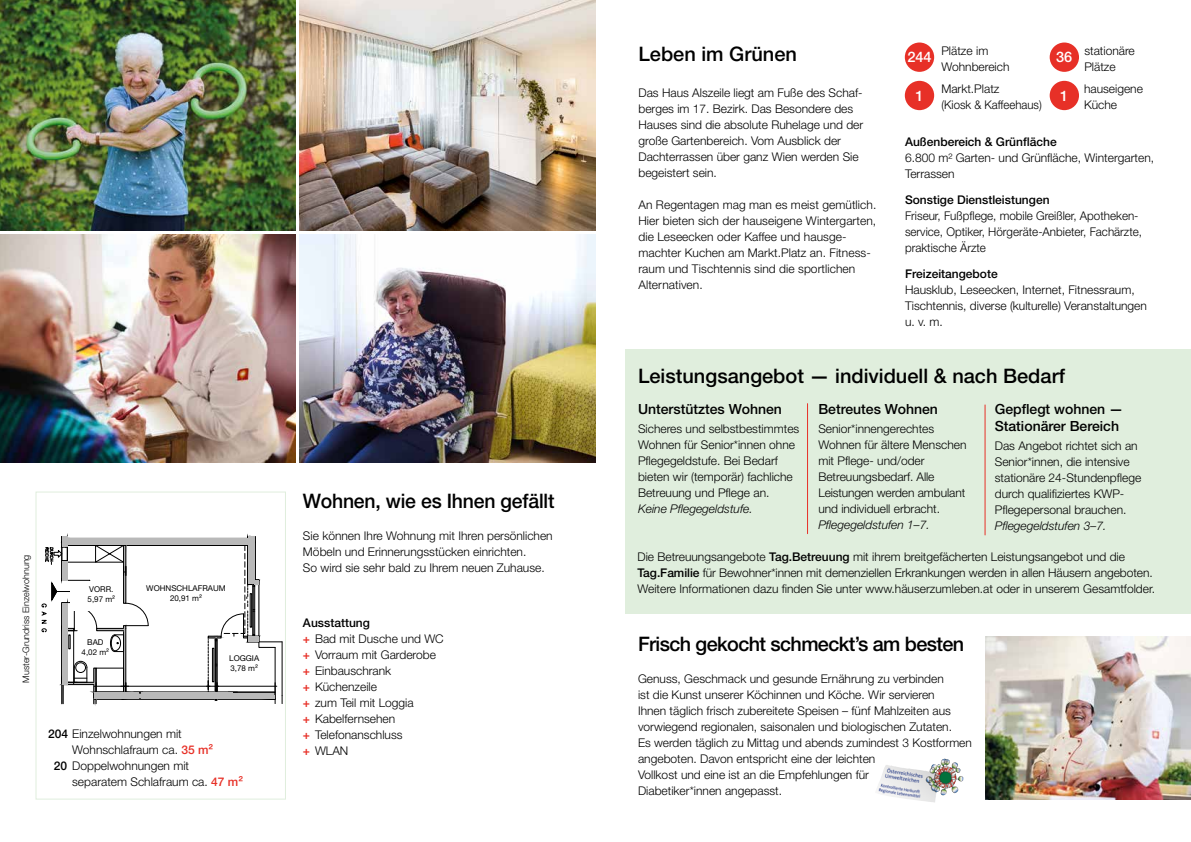
<style>
.page{position:relative;width:1191px;height:842px;background:#fff}
.page>*{position:absolute;margin:0;border:0;box-sizing:border-box;transform-origin:0 0}
.t1{font:500 20px "Helvetica Neue LT Pro";color:#000}
.t2{font:500 20px "Helvetica Neue LT Pro";letter-spacing:-.03em;color:#000}
.t3{font:500 14.6px "Helvetica Neue LT Pro";color:#fff}
.t4{font:500 14px/17px "Helvetica Neue LT Pro";color:#000}
.t5{font:300 12px/16px "Helvetica Neue LT Pro";color:#000}
.t6{font:500 12px "Helvetica Neue LT Pro";color:#000}
.t7{font:italic 300 12px "Helvetica Neue LT Pro";color:#000}
.t8{font:300 9px "Helvetica Neue LT Pro";color:#000}
.t9{font:8px/9.6px "Helvetica Neue LT Pro";color:#000;text-align:center}
.s1{font-weight:500}
.s2{font-weight:500;color:#e73027}
</style>
<div class="page">
<div style="left:36px;top:491px;width:250px;height:309px;background:#fff;border:1px solid #e0eedd"></div>
<img style="left:985px;top:636px;width:206px;height:163px">
<div style="left:625px;top:349px;width:566px;height:265px;background:#e0eedd"></div>
<hr style="left:807px;top:404px;width:1px;height:130px;background:#e73027">
<hr style="left:984px;top:405px;width:1px;height:130px;background:#e73027">
<img style="left:877px;top:759px;width:67px;height:41px">
<img style="left:299px;top:0;width:296px;height:231px">
<img style="left:0;top:0;width:296px;height:231px">
<div style="left:904px;top:43px;width:30px;height:29px;background:#e73027;border-radius:50%"></div>
<div style="left:1049px;top:43px;width:30px;height:29px;background:#e73027;border-radius:50%"></div>
<div style="left:1049px;top:81px;width:30px;height:29px;background:#e73027;border-radius:50%"></div>
<div style="left:904px;top:81px;width:30px;height:29px;background:#e73027;border-radius:50%"></div>
<svg style="left:41px;top:536px;width:242px;height:168px"></svg>
<div style="left:141px;top:692px;width:92px;height:7px;background:#b9b9b9"></div>
<hr style="left:232px;top:696px;width:43px;height:3px;background:#b9b9b9">
<div style="left:70px;top:581px;width:36px;height:29px;background:#fff"></div>
<img style="left:0;top:234px;width:296px;height:228px">
<img style="left:299px;top:234px;width:296px;height:228px">
<p class="t8" style="left:20px;top:683px;width:130px;rotate:-90deg">Muster-Grundriss Einzelwohnung</p>
<p class="t9" style="left:88px;top:584px;width:29px;text-align:left">VORR.<br>5,97 m²</p>
<p class="t9" style="left:82px;top:637px;width:29px">BAD<br>4,02 m²</p>
<p class="t9" style="left:146px;top:583px;width:81px">WOHNSCHLAFRAUM<br>20,91 m²</p>
<p class="t9" style="left:229px;top:653px;width:31px;text-align:left">LOGGIA<br>3,78 m²</p>
<p class="t5" style="left:48px;top:725px;width:135px"><span class="s1">204</span> Einzelwohnungen mit</p>
<p class="t5" style="left:72px;top:741px;width:142px">Wohnschlafraum ca. <span class="s2">35 m²</span></p>
<p class="t5" style="left:54px;top:757px;width:137px"><span class="s1">20</span> Doppelwohnungen mit</p>
<p class="t5" style="left:72px;top:773px;width:172px">separatem Schlafraum ca. <span class="s2">47 m²</span></p>
<h1 class="t1" style="left:303px;top:488px;width:253px">Wohnen, wie es Ihnen gefällt</h1>
<p class="t5" style="left:303px;top:527px;width:251px">Sie können Ihre Wohnung mit Ihren persönlichen<br>Möbeln und Erinnerungsstücken einrichten.<br>So wird sie sehr bald zu Ihrem neuen Zuhause.</p>
<p class="t5" style="left:303px;top:614px;width:142px"><span class="s1">Ausstattung<br></span><span class="s2">+</span> Bad mit Dusche und WC <span class="s2">+</span> Vorraum mit Garderobe <span class="s2">+</span> Einbauschrank<br><span class="s2">+</span> Küchenzeile<br><span class="s2">+</span> zum Teil mit Loggia<br><span class="s2">+</span> Kabelfernsehen<br><span class="s2">+</span> Telefonanschluss<br><span class="s2">+</span> WLAN</p>
<h1 class="t1" style="left:638px;top:41px;width:160px">Leben im Grünen</h1>
<p class="t5" style="left:638px;top:84px;width:226px">Das Haus Alszeile liegt am Fuße des Schaf-- berges im 17. Bezirk. Das Besondere des Hauses sind die absolute Ruhelage und der große Gartenbereich. Vom Ausblick der Dachterrassen über ganz Wien werden Sie begeistert sein.</p>
<p class="t5" style="left:638px;top:196px;width:239px">An Regentagen mag man es meist gemütlich.<br>Hier bieten sich der hauseigene Wintergarten, die Leseecken oder Kaffee und hausge&shy;machter Kuchen am Markt.Platz an. Fitness&shy;raum und Tischtennis sind die sportlichen Alternativen.</p>
<p class="t5" style="left:941px;top:43px;width:70px">Plätze im<br>Wohnbereich</p>
<p class="t5" style="left:1084px;top:43px;width:52px">stationäre<br>Plätze</p>
<p class="t3" style="left:1060px;top:87px;width:10px">1</p>
<p class="t5" style="left:1084px;top:80px;width:60px">hauseigene<br>Küche</p>
<p class="t3" style="left:907px;top:48px;width:25px">244</p>
<p class="t3" style="left:1056px;top:48px;width:18px">36</p>
<p class="t3" style="left:915px;top:87px;width:10px">1</p>
<p class="t5" style="left:941px;top:80px;width:102px">Markt.Platz<br>(Kiosk &amp; Kaffeehaus)</p>
<p class="t6" style="left:905px;top:135px;width:153px">Außenbereich &amp; Grünfläche</p>
<p class="t5" style="left:905px;top:150px;width:251px">6.800 m² Garten- und Grünfläche, Wintergarten,<br>Terrassen</p>
<p class="t6" style="left:905px;top:193px;width:146px">Sonstige Dienstleistungen</p>
<p class="t5" style="left:905px;top:208px;width:239px">Friseur, Fußpflege, mobile Greißler, Apotheken&shy;service, Optiker, Hörgeräte-Anbieter, Fachärzte, praktische Ärzte</p>
<p class="t6" style="left:905px;top:267px;width:94px">Freizeitangebote</p>
<p class="t5" style="left:905px;top:282px;width:243px">Hausklub, Leseecken, Internet, Fitnessraum,<br>Tischtennis, diverse (kulturelle) Veranstaltungen u. v. m.</p>
<h1 class="t1" style="left:638px;top:364px;width:428px">Leistungsangebot — individuell &amp; nach Bedarf</h1>
<p class="t4" style="left:638px;top:400px;width:145px">Unterstütztes Wohnen</p>
<p class="t5" style="left:638px;top:420px;width:163px">Sicheres und selbstbestimmtes<br>Wohnen für Senior*innen ohne<br>Pflegegeldstufe. Bei Bedarf bieten wir (temporär) fachliche<br>Betreuung und Pflege an.</p>
<p class="t7" style="left:638px;top:501px;width:116px">Keine Pflegegeldstufe.</p>
<p class="t4" style="left:994px;top:400px;width:130px">Gepflegt wohnen —<br>Stationärer Bereich</p>
<p class="t5" style="left:994px;top:438px;width:148px">Das Angebot richtet sich an<br>Senior*innen, die intensive stationäre 24-Stundenpflege durch qualifiziertes KWP-<br>Pflegepersonal brauchen.</p>
<p class="t7" style="left:994px;top:518px;width:113px">Pflegegeldstufen 3–7.</p>
<p class="t5" style="left:637px;top:548px;width:519px">Die Betreuungsangebote <span class="s1">Tag.Betreuung</span> mit ihrem breitgefächerten Leistungsangebot und die<br><span class="s1">Tag.Familie</span> für Bewohner*innen mit demenziellen Erkrankungen werden in allen Häusern angeboten.<br>Weitere Informationen dazu finden Sie unter www.häuserzumleben.at oder in unserem Gesamtfolder.</p>
<p class="t4" style="left:818px;top:400px;width:121px">Betreutes Wohnen</p>
<p class="t5" style="left:818px;top:420px;width:150px">Senior*innengerechtes<br>Wohnen für ältere Menschen mit Pflege- und/oder<br>Betreuungsbedarf. Alle<br>Leistungen werden ambulant und individuell erbracht.</p>
<p class="t7" style="left:818px;top:517px;width:113px">Pflegegeldstufen 1–7.</p>
<h1 class="t2" style="left:638px;top:632px;width:328px">Frisch gekocht schmeckt’s am besten</h1>
<p class="t5" style="left:638px;top:670px;width:335px">Genuss, Geschmack und gesunde Ernährung zu verbinden<br>ist die Kunst unserer Köchinnen und Köche. Wir servieren<br>Ihnen täglich frisch zubereitete Speisen – fünf Mahlzeiten aus vorwiegend regionalen, saisonalen und biologischen Zutaten.<br>Es werden täglich zu Mittag und abends zumindest 3 Kostformen angeboten. Davon entspricht eine der leichten<br>Vollkost und eine ist an die Empfehlungen für<br>Diabetiker*innen angepasst.</p>
</div>
